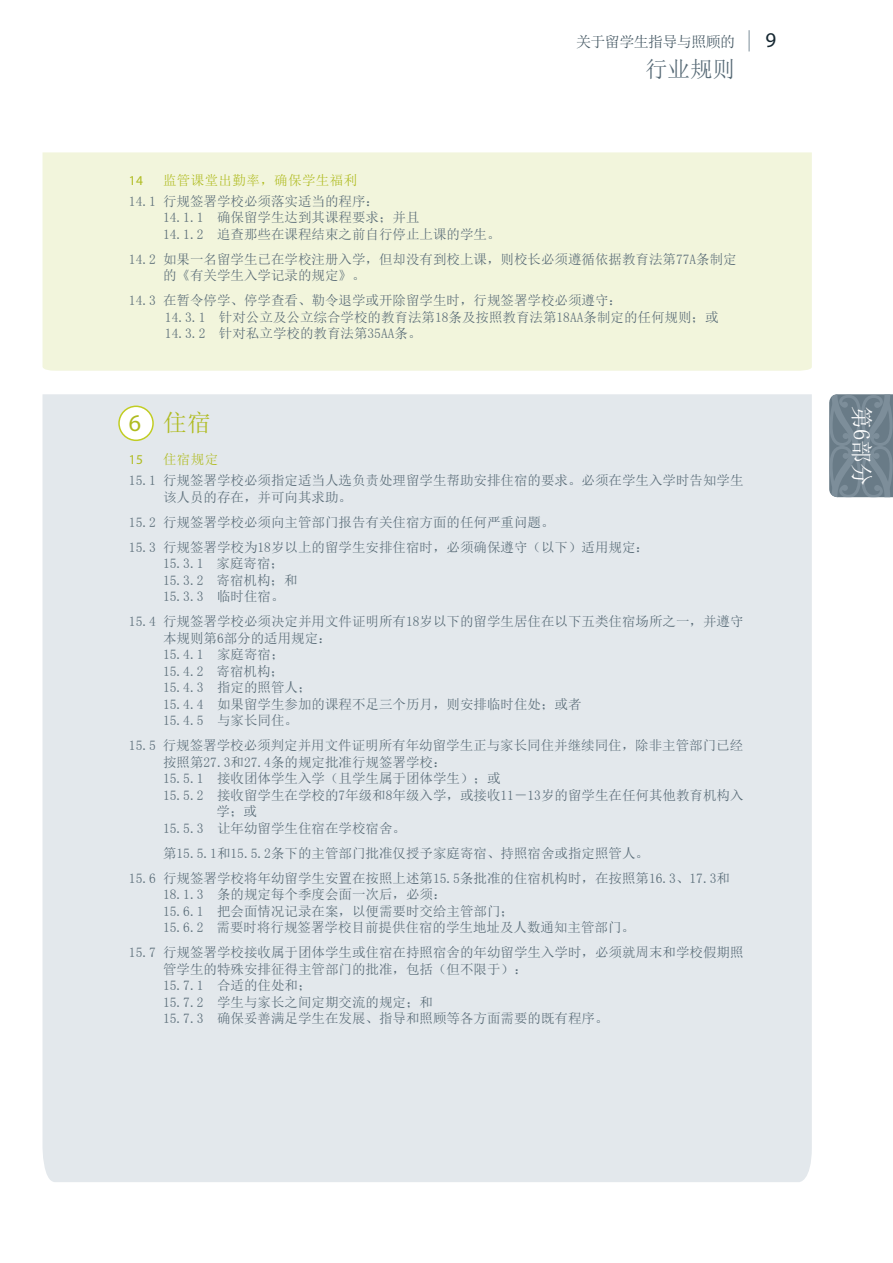
<style>
.page{position:relative;width:893px;height:1263px;background:#fff}
.page>*{position:absolute;margin:0;border:0;box-sizing:border-box;transform-origin:0 0}
.t1{font:24px "Sim Sun";color:#afbb1f}
.t2{font:22.8px "Sim Sun";color:#fff}
.t3{font:22.5px "Sim Sun";color:#566975}
.t4{font:21px "Myriad Pro";color:#152731}
.t5{font:15px "Sim Sun";letter-spacing:-.04em;color:#425561}
.t6{font:13.5px/16.5px "Sim Sun";color:#566975}
.t7{font:13.5px "Sim Sun";letter-spacing:.03em;color:#afbb1f}
.t8{font:13.5px "Myriad Pro";color:#afbb1f}
.s1{font-family:"Myriad Pro"}
</style>
<div class="page">
<svg style="left:749px;top:30px;width:1px;height:21px"></svg>
<div style="left:43px;top:394px;width:769px;height:788px;background:#e3e8ec"></div>
<div style="left:119px;top:406px;width:34px;height:34px;background:#fff;border-radius:50%"></div>
<div style="left:118px;top:406px;width:36px;height:35px;border:2px solid #c1cd23;border-radius:50%"></div>
<div style="left:43px;top:152px;width:769px;height:219px;background:#f2f5dc"></div>
<svg style="left:829px;top:394px;width:64px;height:103px;background:#738490"></svg>
<p class="t5" style="left:576px;top:34px;width:160px">关于留学生指导与照顾的</p>
<h3 class="t3" style="left:645px;top:57px;width:91px">行业规则</h3>
<h3 class="t4" style="left:766px;top:27px;width:12px">9</h3>
<p class="t8" style="left:129px;top:173px;width:16px">14</p>
<p class="t7" style="left:163px;top:173px;width:196px">监管课堂出勤率，确保学生福利</p>
<p class="t6" style="left:163px;top:193px;width:339px;text-indent:-34px">14.1 行规签署学校必须落实适当的程序：<br>14.1.1 确保留学生达到其课程要求；并且<br>14.1.2 追查那些在课程结束之前自行停止上课的学生。</p>
<p class="t6" style="left:163px;top:251px;width:575px;text-indent:-34px">14.2 如果一名留学生已在学校注册入学，但却没有到校上课，则校长必须遵循依据教育法第77A条制定的《有关学生入学记录的规定》。</p>
<p class="t6" style="left:165px;top:292px;width:555px;text-indent:-36px">14.3 在暂令停学、停学查看、勒令退学或开除留学生时，行规签署学校必须遵守：<br>14.3.1 针对公立及公立综合学校的教育法第18条及按照教育法第18AA条制定的任何规则；或<br>14.3.2 针对私立学校的教育法第35AA条。</p>
<h1 class="t1" style="left:129px;top:410px;width:84px"><span class="s1">6</span> 住宿</h1>
<p class="t8" style="left:129px;top:452px;width:16px">15</p>
<p class="t7" style="left:163px;top:453px;width:57px">住宿规定</p>
<p class="t6" style="left:163px;top:472px;width:582px;text-indent:-34px">15.1 行规签署学校必须指定适当人选负责处理留学生帮助安排住宿的要求。必须在学生入学时告知学生该人员的存在，并可向其求助。</p>
<p class="t6" style="left:129px;top:509px;width:522px;line-height:25px">15.2 行规签署学校必须向主管部门报告有关住宿方面的任何严重问题。<br>15.3 行规签署学校为18岁以上的留学生安排住宿时，必须确保遵守（以下）适用规定：</p>
<p class="t6" style="left:163px;top:555px;width:136px">15.3.1 家庭寄宿；<br>15.3.2 寄宿机构；和<br>15.3.3 临时住宿。</p>
<p class="t6" style="left:163px;top:613px;width:582px;text-indent:-34px">15.4 行规签署学校必须决定并用文件证明所有18岁以下的留学生居住在以下五类住宿场所之一，并遵守本规则第6部分的适用规定：<br>15.4.1 家庭寄宿；<br>15.4.2 寄宿机构；<br>15.4.3 指定的照管人；<br>15.4.4 如果留学生参加的课程不足三个历月，则安排临时住处；或者<br>15.4.5 与家长同住。</p>
<p class="t6" style="left:129px;top:737px;width:616px">15.5 行规签署学校必须判定并用文件证明所有年幼留学生正与家长同住并继续同住，除非主管部门已经</p>
<p class="t6" style="left:163px;top:754px;width:285px">按照第27.3和27.4条的规定批准行规签署学校：</p>
<p class="t6" style="left:163px;top:770px;width:339px">15.5.1 接收团体学生入学（且学生属于团体学生）；或</p>
<p class="t6" style="left:163px;top:787px;width:582px">15.5.2 接收留学生在学校的7年级和8年级入学，或接收11－13岁的留学生在任何其他教育机构入</p>
<p class="t6" style="left:217px;top:803px;width:42px">学；或</p>
<p class="t6" style="left:163px;top:820px;width:245px">15.5.3 让年幼留学生住宿在学校宿舍。</p>
<p class="t6" style="left:129px;top:840px;width:603px;line-height:25px;text-indent:34px">第15.5.1和15.5.2条下的主管部门批准仅授予家庭寄宿、持照宿舍或指定照管人。<br>15.6 行规签署学校将年幼留学生安置在按照上述第15.5条批准的住宿机构时，在按照第16.3、17.3和</p>
<p class="t6" style="left:163px;top:886px;width:474px">18.1.3 条的规定每个季度会面一次后，必须：<br>15.6.1 把会面情况记录在案，以便需要时交给主管部门；<br>15.6.2 需要时将行规签署学校目前提供住宿的学生地址及人数通知主管部门。</p>
<p class="t6" style="left:163px;top:944px;width:582px;text-indent:-34px">15.7 行规签署学校接收属于团体学生或住宿在持照宿舍的年幼留学生入学时，必须就周末和学校假期照管学生的特殊安排征得主管部门的批准，包括（但不限于）：<br>15.7.1 合适的住处和；<br>15.7.2 学生与家长之间定期交流的规定；和<br>15.7.3 确保妥善满足学生在发展、指导和照顾等各方面需要的既有程序。</p>
<h2 class="t2" style="left:873px;top:406px;width:81px;rotate:90deg">第6部分</h2>
</div>
